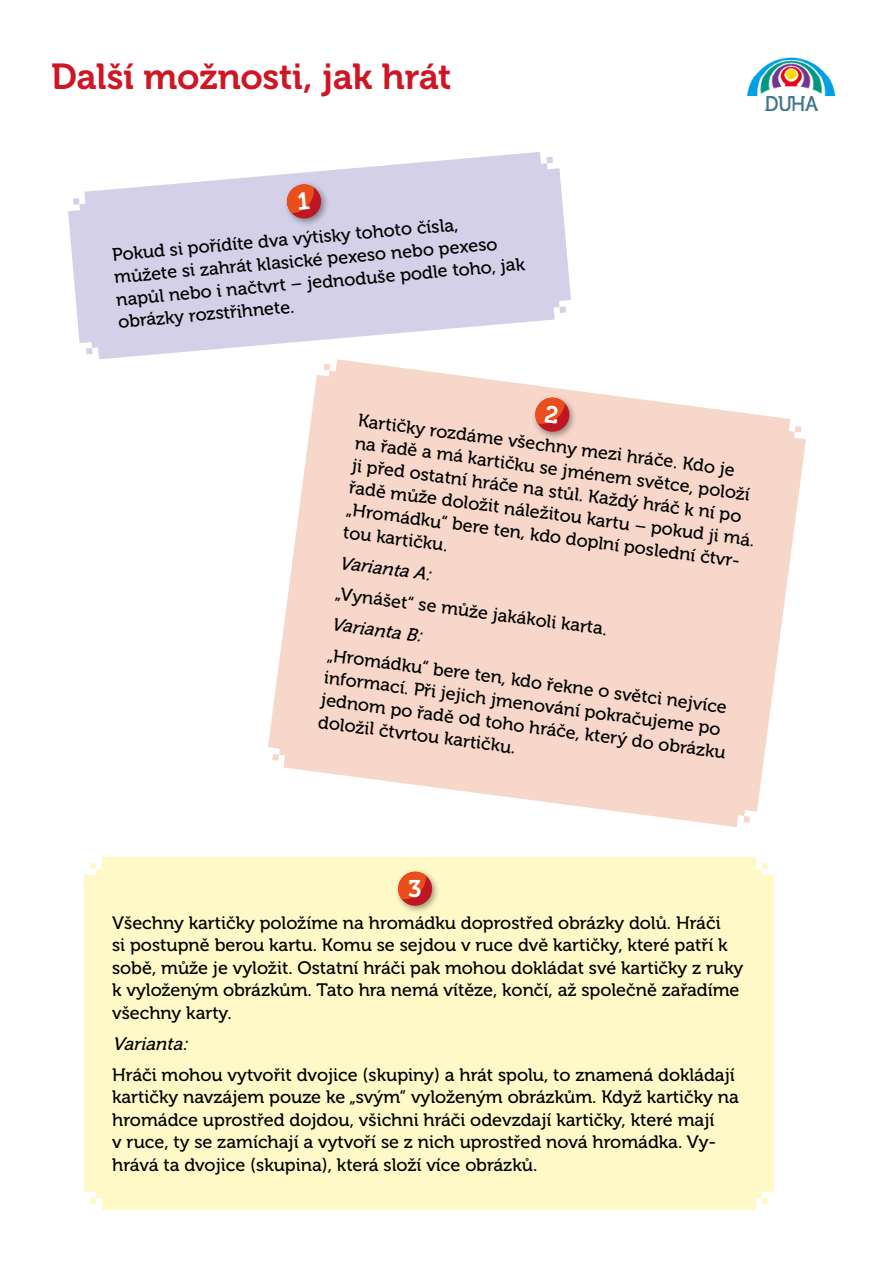
<style>
.page{position:relative;width:893px;height:1263px;background:#fff}
.page>*{position:absolute;margin:0;border:0;box-sizing:border-box;transform-origin:0 0}
.t1{font:36px "Museo 700";letter-spacing:-.01em;color:#ce1625}
.t2{font:24px "Museo 700";color:#fff}
.t3{font:18px/22.5px "Museo 500";color:#000}
.t4{font:italic 18px "Museo 500";color:#000}
</style>
<div class="page">
<img style="left:746px;top:57px;width:89px;height:53px">
<svg style="left:68px;top:152px;width:503px;height:207px;fill:#d3d0e7"></svg>
<div style="left:283px;top:180px;width:46px;height:47px;background:#000;opacity:.4"></div>
<svg style="left:268px;top:359px;width:538px;height:468px;fill:#f6d7ca"></svg>
<div style="left:531px;top:394px;width:47px;height:46px;background:#000;opacity:.4"></div>
<div style="left:84px;top:857px;width:690px;height:353px;background:#fff9c7"></div>
<div style="left:394px;top:867px;width:46px;height:47px;background:#000;opacity:.4"></div>
<div style="left:398px;top:872px;width:34px;height:34px;background:#be1622;border-radius:50%"></div>
<svg style="left:398px;top:872px;width:28px;height:27px"></svg>
<svg style="left:286px;top:184px;width:36px;height:35px"></svg>
<svg style="left:534px;top:397px;width:36px;height:36px"></svg>
<h1 class="t1" style="left:51px;top:56px;width:402px">Další možnosti, jak hrát</h1>
<p class="t3" style="left:111px;top:244px;width:412px;rotate:-5deg">Pokud si pořídíte dva výtisky tohoto čísla, můžete si zahrát klasické pexeso nebo pexeso napůl nebo i načtvrt – jednoduše podle toho, jak obrázky rozstřihnete.</p>
<p class="t3" style="left:359px;top:411px;width:381px;rotate:7deg">Kartičky rozdáme všechny mezi hráče. Kdo je</p>
<p class="t3" style="left:355px;top:433px;width:411px;rotate:7deg">na řadě a má kartičku se jménem světce, položí ji před ostatní hráče na stůl. Každý hráč k ní po řadě může doložit náležitou kartu – pokud ji má. „Hromádku“ bere ten, kdo doplní poslední čtvr&shy;tou kartičku.</p>
<p class="t4" style="left:340px;top:553px;width:94px;rotate:7deg">Varianta A:</p>
<p class="t3" style="left:336px;top:583px;width:276px;rotate:7deg">„Vynášet“ se může jakákoli karta.</p>
<p class="t4" style="left:332px;top:614px;width:93px;rotate:7deg">Varianta B:</p>
<p class="t3" style="left:328px;top:645px;width:409px;rotate:7deg">„Hromádku“ bere ten, kdo řekne o světci nejvíce informací. Při jejich jmenování pokračujeme po jednom po řadě od toho hráče, který do obrázku doložil čtvrtou kartičku.</p>
<h2 class="t2" style="left:408px;top:875px;width:15px">3</h2>
<p class="t3" style="left:112px;top:912px;width:633px">Všechny kartičky položíme na hromádku doprostřed obrázky dolů. Hráči<br>si postupně berou kartu. Komu se sejdou v ruce dvě kartičky, které patří k sobě, může je vyložit. Ostatní hráči pak mohou dokládat své kartičky z ruky k vyloženým obrázkům. Tato hra nemá vítěze, končí, až společně zařadíme všechny karty.</p>
<p class="t4" style="left:112px;top:1034px;width:82px">Varianta:</p>
<p class="t3" style="left:112px;top:1064px;width:628px">Hráči mohou vytvořit dvojice (skupiny) a hrát spolu, to znamená dokládají kartičky navzájem pouze ke „svým“ vyloženým obrázkům. Když kartičky na hromádce uprostřed dojdou, všichni hráči odevzdají kartičky, které mají<br>v ruce, ty se zamíchají a vytvoří se z nich uprostřed nová hromádka. Vy&shy;hrává ta dvojice (skupina), která složí více obrázků.</p>
</div>
